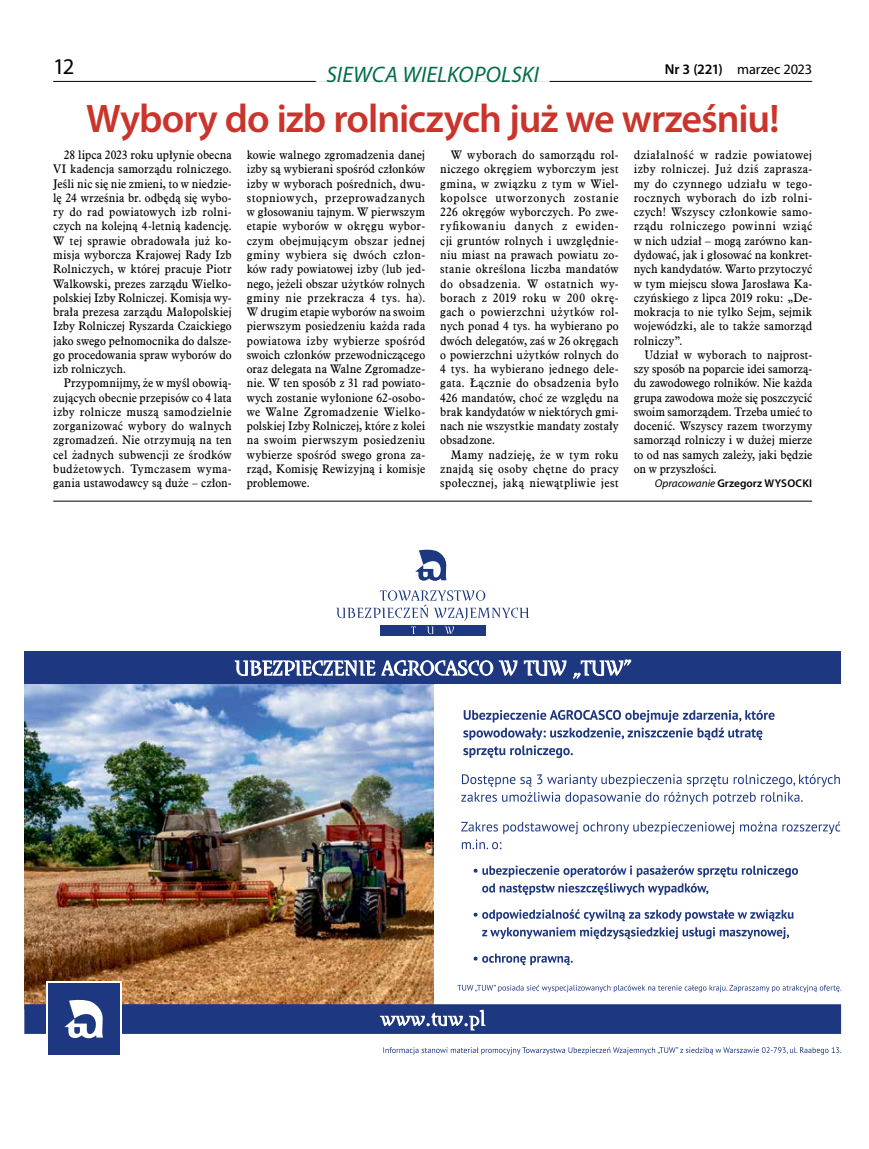
<style>
.page{position:relative;width:869px;height:1149px;background:#fff}
.page>*{position:absolute;margin:0;border:0;box-sizing:border-box;transform-origin:0 0}
.t1{font:600 40px "Myriad Pro";letter-spacing:-.025em;color:#c9352c}
.t2{font:italic 22.5px "Myriad Pro";letter-spacing:.01em;color:#006d46}
.t3{font:22.5px "Myriad Pro";color:#000}
.t4{font:14.38px "Myriad Pro";letter-spacing:-.01em;color:#000}
.t5{font:12.12px/14.2px "Aldine 721 EU";letter-spacing:.01em;color:#000;text-align:justify;scale:.95 1}
.t6{font:600 11.25px "Myriad Pro";letter-spacing:.01em;color:#000}
.s1{font-weight:600}
.s2{font-weight:400;font-style:italic}
</style>
<div class="page">
<hr style="left:53px;top:81px;width:758px;height:1px;background:#000">
<svg style="left:316px;top:81px;width:233px;height:1px"></svg>
<img style="left:24px;top:683px;width:409px;height:316px">
<svg style="left:457px;top:984px;width:383px;height:7px"></svg>
<svg style="left:461px;top:821px;width:379px;height:28px"></svg>
<svg style="left:473px;top:865px;width:324px;height:29px"></svg>
<svg style="left:473px;top:909px;width:320px;height:29px"></svg>
<svg style="left:473px;top:953px;width:99px;height:11px"></svg>
<svg style="left:415px;top:549px;width:31px;height:31px"></svg>
<div style="left:379px;top:625px;width:106px;height:10px;background:#1d3781"></div>
<svg style="left:336px;top:590px;width:193px;height:44px"></svg>
<div style="left:24px;top:651px;width:816px;height:32px;background:#1d3781"></div>
<svg style="left:234px;top:659px;width:540px;height:98px"></svg>
<svg style="left:46px;top:981px;width:75px;height:74px"></svg>
<div style="left:48px;top:983px;width:71px;height:71px;background:#1d3781"></div>
<svg style="left:24px;top:999px;width:816px;height:55px"></svg>
<svg style="left:461px;top:774px;width:378px;height:30px"></svg>
<hr style="left:53px;top:500px;width:758px;height:1px;background:#000">
<h2 class="t3" style="left:53px;top:53px;width:23px">12</h2>
<p class="t4" style="left:664px;top:60px;width:149px"><span class="s1">Nr 3 (221)</span> marzec 2023</p>
<h1 class="t1" style="left:86px;top:93px;width:694px">Wybory do izb rolniczych już we wrześniu!</h1>
<p class="t5" style="left:53px;top:148px;width:189px;text-indent:11px">28 lipca 2023 roku upłynie obecna VI kadencja samorządu rolniczego.<br>Jeśli nic się nie zmieni, to w niedzie&shy;lę 24 września br. odbędą się wybo&shy;ry do rad powiatowych izb rolni&shy;czych na kolejną 4-letnią kadencję.<br>W tej sprawie obradowała już ko&shy;misja wyborcza Krajowej Rady Izb Rolniczych, w której pracuje Piotr Walkowski, prezes zarządu Wielko&shy;polskiej Izby Rolniczej. Komisja wy&shy;brała prezesa zarządu Małopolskiej Izby Rolniczej Ryszarda Czaickiego jako swego pełnomocnika do dalsze&shy;go procedowania spraw wyborów do izb rolniczych.</p>
<p class="t5" style="left:53px;top:376px;width:189px;text-indent:11px">Przypomnijmy, że w myśl obowią&shy;zujących obecnie przepisów co 4 lata izby rolnicze muszą samodzielnie zorganizować wybory do walnych zgromadzeń. Nie otrzymują na ten cel żadnych subwencji ze środków budżetowych. Tymczasem wyma&shy;gania ustawodawcy są duże – człon-</p>
<h2 class="t2" style="left:326px;top:60px;width:214px">SIEWCA WIELKOPOLSKI</h2>
<p class="t5" style="left:633px;top:148px;width:189px">działalność w radzie powiatowej izby rolniczej. Już dziś zaprasza&shy;my do czynnego udziału w tego&shy;rocznych wyborach do izb rolni&shy;czych! Wszyscy członkowie samo&shy;rządu rolniczego powinni wziąć w nich udział – mogą zarówno kan&shy;dydować, jak i głosować na konkret&shy;nych kandydatów. Warto przytoczyć w tym miejscu słowa Jarosława Ka&shy;czyńskiego z lipca 2019 roku: „De&shy;mokracja to nie tylko Sejm, sejmik wojewódzki, ale to także samorząd rolniczy”.</p>
<p class="t5" style="left:633px;top:348px;width:189px;text-indent:11px">Udział w wyborach to najprost&shy;szy sposób na poparcie idei samorzą&shy;du zawodowego rolników. Nie każda grupa zawodowa może się poszczycić swoim samorządem. Trzeba umieć to docenić. Wszyscy razem tworzymy samorząd rolniczy i w dużej mierze to od nas samych zależy, jaki będzie on w przyszłości.</p>
<p class="t6" style="left:654px;top:476px;width:159px"><span class="s2">Opracowanie</span> Grzegorz WYSOCKI</p>
<p class="t5" style="left:246px;top:148px;width:189px">kowie walnego zgromadzenia danej izby są wybierani spośród członków izby w wyborach pośrednich, dwu&shy;stopniowych, przeprowadzanych w głosowaniu tajnym. W pierwszym etapie wyborów w okręgu wybor&shy;czym obejmującym obszar jednej gminy wybiera się dwóch człon&shy;ków rady powiatowej izby (lub jed&shy;nego, jeżeli obszar użytków rolnych gminy nie przekracza 4 tys. ha).<br>W drugim etapie wyborów na swoim pierwszym posiedzeniu każda rada powiatowa izby wybierze spośród swoich członków przewodniczącego oraz delegata na Walne Zgromadze&shy;nie. W ten sposób z 31 rad powiato&shy;wych zostanie wyłonione 62-osobo&shy;we Walne Zgromadzenie Wielko&shy;polskiej Izby Rolniczej, które z kolei na swoim pierwszym posiedzeniu wybierze spośród swego grona za&shy;rząd, Komisję Rewizyjną i komisje problemowe.</p>
<p class="t5" style="left:440px;top:148px;width:189px;text-indent:11px">W wyborach do samorządu rol&shy;niczego okręgiem wyborczym jest gmina, w związku z tym w Wiel&shy;kopolsce utworzonych zostanie 226 okręgów wyborczych. Po zwe&shy;ryfikowaniu danych z ewiden&shy;cji gruntów rolnych i uwzględnie&shy;niu miast na prawach powiatu zo&shy;stanie określona liczba mandatów do obsadzenia. W ostatnich wy&shy;borach z 2019 roku w 200 okrę&shy;gach o powierzchni użytków rol&shy;nych ponad 4 tys. ha wybierano po dwóch delegatów, zaś w 26 okręgach o powierzchni użytków rolnych do 4 tys. ha wybierano jednego dele&shy;gata. Łącznie do obsadzenia było 426 mandatów, choć ze względu na brak kandydatów w niektórych gmi&shy;nach nie wszystkie mandaty zostały obsadzone.</p>
<p class="t5" style="left:440px;top:448px;width:189px;text-indent:11px">Mamy nadzieję, że w tym roku znajdą się osoby chętne do pracy społecznej, jaką niewątpliwie jest</p>
</div>
